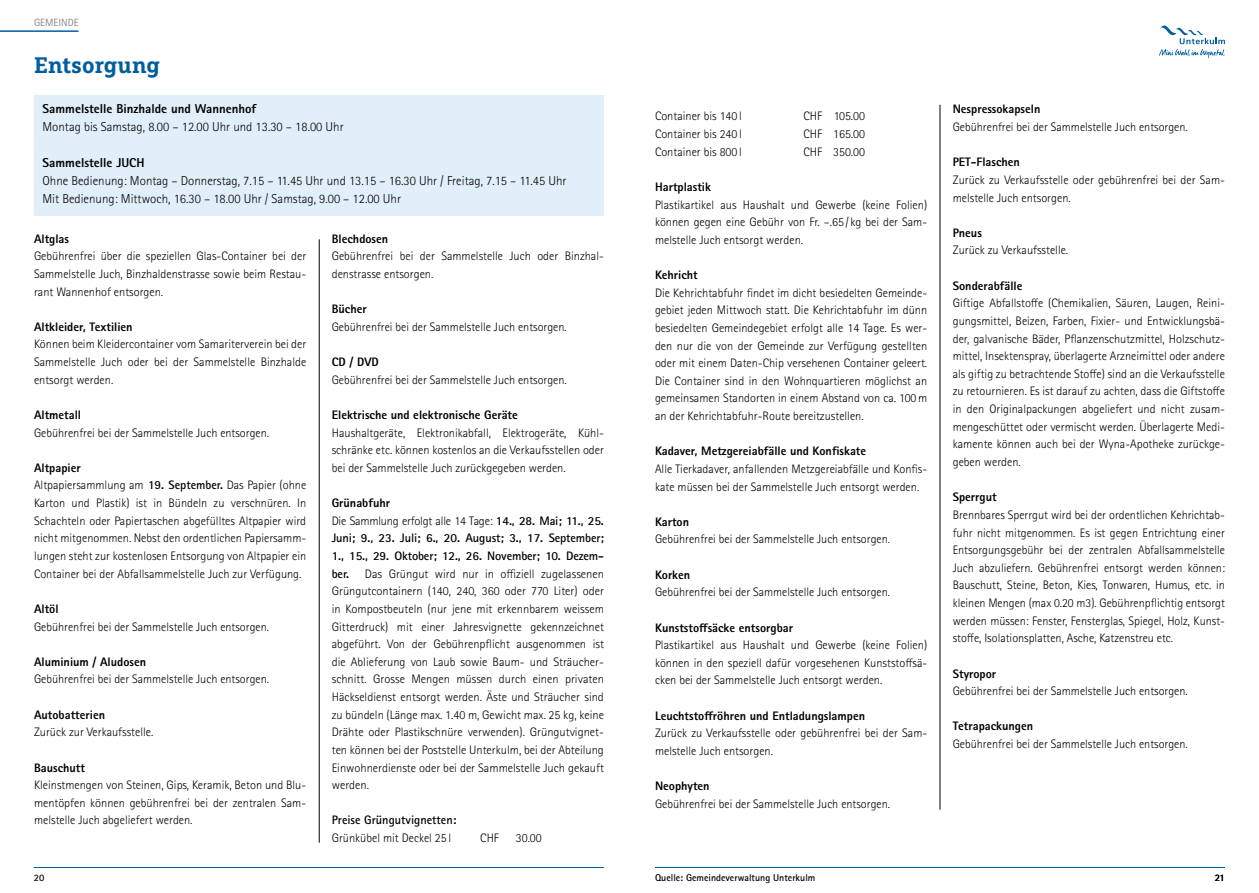
<style>
.page{position:relative;width:1259px;height:893px;background:#fff}
.page>*{position:absolute;margin:0;border:0;box-sizing:border-box;transform-origin:0 0}
.t1{font:700 22.5px "Marselis Slab Pro";color:#005ea0}
.t2{font:300 12.9px/18px "Rotis Sans Serif Std";color:#000}
.t3{font:800 12.9px "Rotis Sans Serif Std";color:#000}
.t4{font:300 12.3px/17.7px "Rotis Sans Serif Std";color:#000;text-align:justify}
.t5{font:800 12.3px "Rotis Sans Serif Std";color:#000}
.t6{font:700 12.3px/17.5px "Rotis Sans Serif Std";letter-spacing:-.01em;color:#000}
.t7{font:10.5px "Rotis Sans Serif Std";color:#868786}
.t8{font:700 9.9px "Rotis Sans Serif Std";color:#000}
.s1{font-weight:800}
.s2{font-weight:700}
.s3{font-weight:300}
</style>
<div class="page">
<hr style="left:0;top:30px;width:79px;height:2px;background:#005ea0">
<hr style="left:34px;top:867px;width:570px;height:1px;background:#005ea0">
<div style="left:34px;top:95px;width:570px;height:121px;background:#e1effb"></div>
<hr style="left:319px;top:239px;width:1px;height:604px;background:#000">
<svg style="left:1159px;top:26px;width:66px;height:32px"></svg>
<hr style="left:655px;top:867px;width:570px;height:1px;background:#005ea0">
<hr style="left:939px;top:105px;width:1px;height:705px;background:#000">
<p class="t7" style="left:34px;top:16px;width:46px">GEMEINDE</p>
<h1 class="t1" style="left:34px;top:51px;width:128px">Entsorgung</h1>
<p class="t3" style="left:43px;top:100px;width:215px">Sammelstelle Binzhalde und Wannenhof</p>
<p class="t2" style="left:43px;top:118px;width:303px">Montag bis Samstag, 8.00 – 12.00 Uhr und 13.30 – 18.00 Uhr</p>
<p class="t3" style="left:43px;top:154px;width:103px">Sammelstelle JUCH</p>
<p class="t2" style="left:43px;top:172px;width:525px">Ohne Bedienung: Montag – Donnerstag, 7.15 – 11.45 Uhr und 13.15 – 16.30 Uhr / Freitag, 7.15 – 11.45 Uhr<br>Mit Bedienung: Mittwoch, 16.30 – 18.00 Uhr / Samstag, 9.00 – 12.00 Uhr</p>
<p class="t5" style="left:34px;top:231px;width:37px">Altglas</p>
<p class="t4" style="left:34px;top:248px;width:274px">Gebührenfrei über die speziellen Glas-Container bei der Sammelstelle Juch, Binzhaldenstrasse sowie beim Restau&shy;rant Wannenhof entsorgen.</p>
<p class="t5" style="left:34px;top:319px;width:100px">Altkleider, Textilien</p>
<p class="t4" style="left:34px;top:336px;width:274px">Können beim Kleidercontainer vom Samariterverein bei der Sammelstelle Juch oder bei der Sammelstelle Binzhalde entsorgt werden.</p>
<p class="t5" style="left:34px;top:407px;width:49px">Altmetall</p>
<p class="t4" style="left:34px;top:424px;width:236px">Gebührenfrei bei der Sammelstelle Juch entsorgen.</p>
<p class="t4" style="left:34px;top:459px;width:274px;text-align:left"><span class="s1">Altpapier<br></span>Altpapiersammlung am <span class="s2">19. September.</span> Das Papier (ohne Karton und Plastik) ist in Bündeln zu verschnüren. In Schachteln oder Papiertaschen abgefülltes Altpapier wird nicht mitgenommen. Nebst den ordentlichen Papiersamm&shy;lungen steht zur kostenlosen Entsorgung von Altpapier ein Container bei der Abfallsammelstelle Juch zur Verfügung.</p>
<p class="t5" style="left:34px;top:601px;width:26px">Altöl</p>
<p class="t4" style="left:34px;top:618px;width:236px">Gebührenfrei bei der Sammelstelle Juch entsorgen.</p>
<p class="t5" style="left:34px;top:654px;width:114px">Aluminium / Aludosen</p>
<p class="t4" style="left:34px;top:671px;width:236px">Gebührenfrei bei der Sammelstelle Juch entsorgen.</p>
<p class="t5" style="left:34px;top:707px;width:73px">Autobatterien</p>
<p class="t4" style="left:34px;top:723px;width:121px">Zurück zur Verkaufsstelle.</p>
<p class="t5" style="left:34px;top:759px;width:53px">Bauschutt</p>
<p class="t4" style="left:34px;top:776px;width:274px">Kleinstmengen von Steinen, Gips, Keramik, Beton und Blu&shy;mentöpfen können gebührenfrei bei der zentralen Sam&shy;melstelle Juch abgeliefert werden.</p>
<p class="t5" style="left:332px;top:231px;width:58px">Blechdosen</p>
<p class="t4" style="left:332px;top:248px;width:274px">Gebührenfrei bei der Sammelstelle Juch oder Binzhal&shy;denstrasse entsorgen.</p>
<p class="t5" style="left:332px;top:301px;width:37px">Bücher</p>
<p class="t4" style="left:332px;top:318px;width:236px">Gebührenfrei bei der Sammelstelle Juch entsorgen.</p>
<p class="t5" style="left:332px;top:354px;width:48px">CD / DVD</p>
<p class="t4" style="left:332px;top:371px;width:236px">Gebührenfrei bei der Sammelstelle Juch entsorgen.</p>
<p class="t5" style="left:332px;top:407px;width:188px">Elektrische und elektronische Geräte</p>
<p class="t4" style="left:332px;top:424px;width:274px">Haushaltgeräte, Elektronikabfall, Elektrogeräte, Kühl&shy;schränke etc. können kostenlos an die Verkaufsstellen oder bei der Sammelstelle Juch zurückgegeben werden.</p>
<p class="t6" style="left:332px;top:494px;width:274px"><span class="s1">Grünabfuhr<br></span><span class="s3">Die Sammlung erfolgt alle 14 Tage:</span> 14., 28. Mai; 11., 25.<br>Juni; 9., 23. Juli; 6., 20. August; 3., 17. September; 1., 15., 29. Oktober; 12., 26. November; 10. Dezem&shy;ber.</p>
<p class="t4" style="left:332px;top:565px;width:274px;text-indent:33px">Das Grüngut wird nur in offiziell zugelassenen Grüngutcontainern (140, 240, 360 oder 770 Liter) oder in Kompostbeuteln (nur jene mit erkennbarem weissem Gitterdruck) mit einer Jahresvignette gekennzeichnet abgeführt. Von der Gebührenpflicht ausgenommen ist die Ablieferung von Laub sowie Baum- und Sträucher&shy;schnitt. Grosse Mengen müssen durch einen privaten Häckseldienst entsorgt werden. Äste und Sträucher sind zu bündeln (Länge max. 1.40 m, Gewicht max. 25 kg, keine Drähte oder Plastikschnüre verwenden). Grüngutvignet&shy;ten können bei der Poststelle Unterkulm, bei der Abteilung Einwohnerdienste oder bei der Sammelstelle Juch gekauft werden.</p>
<p class="t6" style="left:332px;top:811px;width:126px">Preise Grüngutvignetten:</p>
<p class="t4" style="left:332px;top:829px;width:121px">Grünkübel mit Deckel 25 l</p>
<p class="t4" style="left:480px;top:829px;width:20px">CHF</p>
<p class="t4" style="left:516px;top:829px;width:27px">30.00</p>
<p class="t8" style="left:34px;top:871px;width:12px">20</p>
<p class="t4" style="left:655px;top:108px;width:88px">Container bis 140 l</p>
<p class="t4" style="left:803px;top:108px;width:63px">CHF 105.00</p>
<p class="t4" style="left:655px;top:125px;width:88px">Container bis 240 l</p>
<p class="t4" style="left:803px;top:125px;width:63px">CHF 165.00</p>
<p class="t4" style="left:655px;top:143px;width:88px">Container bis 800 l</p>
<p class="t4" style="left:803px;top:143px;width:63px">CHF 350.00</p>
<p class="t5" style="left:655px;top:179px;width:58px">Hartplastik</p>
<p class="t4" style="left:655px;top:196px;width:274px">Plastikartikel aus Haushalt und Gewerbe (keine Folien) können gegen eine Gebühr von Fr. –.65 / kg bei der Sam&shy;melstelle Juch entsorgt werden.</p>
<p class="t5" style="left:655px;top:267px;width:44px">Kehricht</p>
<p class="t4" style="left:655px;top:284px;width:274px">Die Kehrichtabfuhr findet im dicht besiedelten Gemeinde&shy;gebiet jeden Mittwoch statt. Die Kehrichtabfuhr im dünn besiedelten Gemeindegebiet erfolgt alle 14 Tage. Es wer&shy;den nur die von der Gemeinde zur Verfügung gestellten oder mit einem Daten-Chip versehenen Container geleert.<br>Die Container sind in den Wohnquartieren möglichst an gemeinsamen Standorten in einem Abstand von ca. 100m an der Kehrichtabfuhr-Route bereitzustellen.</p>
<p class="t5" style="left:655px;top:443px;width:213px">Kadaver, Metzgereiabfälle und Konfiskate</p>
<p class="t4" style="left:655px;top:460px;width:274px">Alle Tierkadaver, anfallenden Metzgereiabfälle und Konfis&shy;kate müssen bei der Sammelstelle Juch entsorgt werden.</p>
<p class="t5" style="left:655px;top:514px;width:36px">Karton</p>
<p class="t4" style="left:655px;top:531px;width:236px">Gebührenfrei bei der Sammelstelle Juch entsorgen.</p>
<p class="t5" style="left:655px;top:567px;width:37px">Korken</p>
<p class="t4" style="left:655px;top:583px;width:236px">Gebührenfrei bei der Sammelstelle Juch entsorgen.</p>
<p class="t5" style="left:655px;top:619px;width:140px">Kunststoffsäcke entsorgbar</p>
<p class="t4" style="left:655px;top:636px;width:274px">Plastikartikel aus Haushalt und Gewerbe (keine Folien) können in den speziell dafür vorgesehenen Kunststoffsä&shy;cken bei der Sammelstelle Juch entsorgt werden.</p>
<p class="t5" style="left:655px;top:708px;width:212px">Leuchtstoffröhren und Entladungslampen</p>
<p class="t4" style="left:655px;top:725px;width:274px">Zurück zu Verkaufsstelle oder gebührenfrei bei der Sam&shy;melstelle Juch entsorgen.</p>
<p class="t5" style="left:655px;top:778px;width:56px">Neophyten</p>
<p class="t4" style="left:655px;top:795px;width:236px">Gebührenfrei bei der Sammelstelle Juch entsorgen.</p>
<p class="t5" style="left:952px;top:101px;width:89px">Nespressokapseln</p>
<p class="t4" style="left:952px;top:118px;width:236px">Gebührenfrei bei der Sammelstelle Juch entsorgen.</p>
<p class="t5" style="left:952px;top:154px;width:69px">PET-Flaschen</p>
<p class="t4" style="left:952px;top:171px;width:274px">Zurück zu Verkaufsstelle oder gebührenfrei bei der Sam&shy;melstelle Juch entsorgen.</p>
<p class="t5" style="left:952px;top:225px;width:31px">Pneus</p>
<p class="t4" style="left:952px;top:242px;width:117px">Zurück zu Verkaufsstelle.</p>
<p class="t5" style="left:952px;top:278px;width:71px">Sonderabfälle</p>
<p class="t4" style="left:952px;top:295px;width:274px">Giftige Abfallstoffe (Chemikalien, Säuren, Laugen, Reini&shy;gungsmittel, Beizen, Farben, Fixier- und Entwicklungsbä&shy;der, galvanische Bäder, Pflanzenschutzmittel, Holzschutz&shy;mittel, Insektenspray, überlagerte Arzneimittel oder andere als giftig zu betrachtende Stoffe) sind an die Verkaufsstelle zu retournieren. Es ist darauf zu achten, dass die Giftstoffe in den Originalpackungen abgeliefert und nicht zusam&shy;mengeschüttet oder vermischt werden. Überlagerte Medi&shy;kamente können auch bei der Wyna-Apotheke zurückge&shy;geben werden.</p>
<p class="t5" style="left:952px;top:489px;width:45px">Sperrgut</p>
<p class="t4" style="left:952px;top:506px;width:274px">Brennbares Sperrgut wird bei der ordentlichen Kehrichtab&shy;fuhr nicht mitgenommen. Es ist gegen Entrichtung einer Entsorgungsgebühr bei der zentralen Abfallsammelstelle Juch abzuliefern. Gebührenfrei entsorgt werden können:<br>Bauschutt, Steine, Beton, Kies, Tonwaren, Humus, etc. in kleinen Mengen (max 0.20 m3). Gebührenpflichtig entsorgt werden müssen: Fenster, Fensterglas, Spiegel, Holz, Kunst&shy;stoffe, Isolationsplatten, Asche, Katzenstreu etc.</p>
<p class="t5" style="left:952px;top:665px;width:45px">Styropor</p>
<p class="t4" style="left:952px;top:682px;width:236px">Gebührenfrei bei der Sammelstelle Juch entsorgen.</p>
<p class="t5" style="left:952px;top:718px;width:82px">Tetrapackungen</p>
<p class="t4" style="left:952px;top:735px;width:236px">Gebührenfrei bei der Sammelstelle Juch entsorgen.</p>
<p class="t8" style="left:655px;top:871px;width:162px">Quelle: Gemeindeverwaltung Unterkulm</p>
<p class="t8" style="left:1214px;top:871px;width:12px">21</p>
</div>
